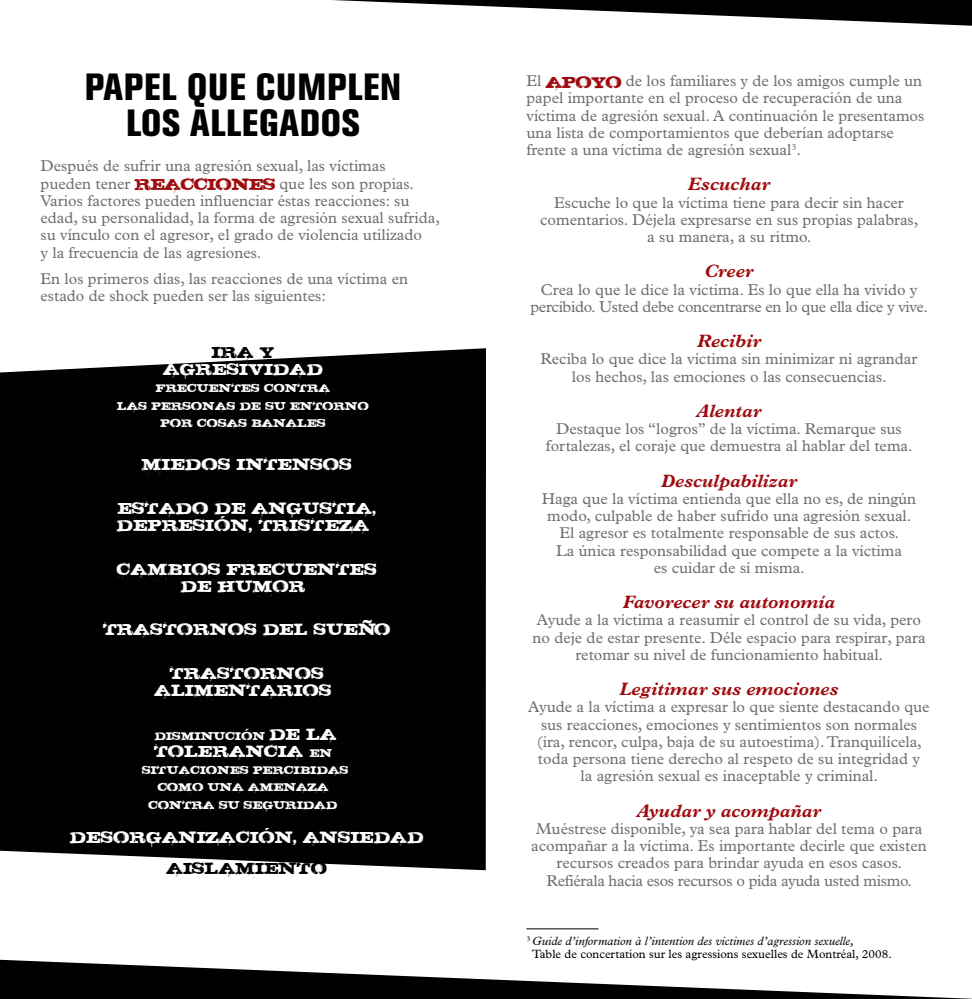
<style>
.page{position:relative;width:972px;height:999px;background:#fff}
.page>*{position:absolute;margin:0;border:0;box-sizing:border-box;transform-origin:0 0}
.t1{font:800 condensed 37.5px "Akzidenz Grotesk BE";color:#010101}
.t2{font:19.5px/17.2px "STEAK";letter-spacing:.03em;color:#fff;text-align:center}
.t3{font:19.5px "STEAK";letter-spacing:.03em;color:#010101}
.t4{font:19.5px "STEAK";color:#9e0b0f}
.t5{font:italic 700 18px "Plantin";color:#9e0b0f}
.t6{font:15.75px/17.2px "Plantin";color:#6d6f71;text-align:center}
.t7{font:15.75px/17.2px "Plantin";letter-spacing:-.02em;color:#6d6f71;text-align:center}
.t8{font:13.5px/17.2px "STEAK";letter-spacing:.03em;color:#fff;text-align:center}
.t9{font:italic 12px/13.5px "Plantin";color:#000}
.s1{font-family:"STEAK";font-size:19.5px;color:#9e0b0f}
.s2{font-family:"Akzidenz Grotesk BE";font-weight:800;font-stretch:condensed;font-size:28.5px}
.s3{font-size:19.5px}
.s4{font-size:13.5px}
.s5{font-family:"Plantin";font-size:15.75px;color:#6d6f71}
.s6{font-style:normal}
</style>
<div class="page">
<svg style="left:0;top:960px;width:972px;height:39px"></svg>
<svg style="left:332px;top:0;width:640px;height:26px"></svg>
<hr style="left:526px;top:928px;width:72px;height:1px;background:#000">
<div style="left:0;top:348px;width:486px;height:522px;background:#010101"></div>
<h1 class="t1" style="left:85px;top:65px;width:20px">PAPE</h1>
<h1 class="t1" style="left:161px;top:65px;width:46px">L QUE</h1>
<h1 class="t1" style="left:256px;top:65px;width:24px">CUMP</h1>
<h1 class="t1" style="left:347px;top:65px;width:34px">LEN</h1>
<h1 class="t1" style="left:126px;top:101px;width:175px">LOS ALLEGADOS</h1>
<p class="t6" style="left:40px;top:157px;width:401px;text-align:left">Después de sufrir una agresión sexual, las víctimas pueden tener <span class="s1">reacciones</span> que les son propias.<br>Varios factores pueden influenciar éstas reacciones: su edad, su personalidad, la forma de agresión sexual sufrida, su vínculo con el agresor, el grado de violencia utilizado<br>y la frecuencia de las agresiones.</p>
<p class="t6" style="left:40px;top:270px;width:369px;text-align:left">En los primeros días, las reacciones de una víctima en estado de shock pueden ser las siguientes:</p>
<p class="t3" style="left:212px;top:341px;width:64px">ira y</p>
<p class="t2" style="left:163px;top:361px;width:161px">agresividad</p>
<p class="t8" style="left:156px;top:380px;width:176px">frecuentes contra</p>
<p class="t8" style="left:117px;top:397px;width:253px">las personas de su entorno</p>
<p class="t8" style="left:160px;top:414px;width:157px">por cosas banales</p>
<p class="t2" style="left:142px;top:456px;width:211px">miedos intensos</p>
<p class="t2" style="left:110px;top:500px;width:267px">•estado de angustia, depresion, tristeza</p>
<p class="t2" style="left:110px;top:560px;width:268px">•cambios frecuentes de humor</p>
<p class="t2" style="left:103px;top:621px;width:289px">trastornos del suen<span class="s2">˜</span> o</p>
<p class="t2" style="left:155px;top:665px;width:170px;text-align:left;text-indent:15px">trastornos alimentarios</p>
<p class="t8" style="left:150px;top:727px;width:188px">•disminucion <span class="s3">de la</span></p>
<p class="t2" style="left:154px;top:743px;width:179px">tolerancia <span class="s4">en</span></p>
<p class="t8" style="left:142px;top:762px;width:208px">situaciones percibidas como una amenaza contra su seguridad</p>
<p class="t2" style="left:63px;top:829px;width:362px">•desorganizacion, ansiedad</p>
<p class="t3" style="left:159px;top:857px;width:169px">•aislamiento</p>
<p class="t6" style="left:526px;top:72px;width:399px;text-align:left;text-indent:99px">de los familiares y de los amigos cumple un papel importante en el proceso de recuperación de una víctima de agresión sexual. A continuación le presentamos una lista de comportamientos que deberían adoptarse frente a una víctima de agresión sexual<sup>3</sup>.</p>
<p class="t5" style="left:688px;top:174px;width:84px">Escuchar</p>
<p class="t6" style="left:540px;top:194px;width:380px">Escuche lo que la víctima tiene para decir sin hacer comentarios. Déjela expresarse en sus propias palabras, a su manera, a su ritmo.</p>
<p class="t5" style="left:704px;top:261px;width:51px">Creer</p>
<p class="t7" style="left:530px;top:281px;width:399px">Crea lo que le dice la víctima. Es lo que ella ha vivido y percibido. Usted debe concentrarse en lo que ella dice y vive.</p>
<p class="t5" style="left:697px;top:330px;width:65px">Recibir</p>
<p class="t6" style="left:541px;top:350px;width:378px">Reciba lo que dice la víctima sin minimizar ni agrandar los hechos, las emociones o las consecuencias.</p>
<p class="t5" style="left:697px;top:400px;width:66px">Alentar</p>
<p class="t6" style="left:546px;top:420px;width:368px">Destaque los “logros” de la víctima. Remarque sus fortalezas, el coraje que demuestra al hablar del tema.</p>
<p class="t5" style="left:661px;top:470px;width:138px">Desculpabilizar</p>
<p class="t6" style="left:542px;top:490px;width:376px">Haga que la víctima entienda que ella no es, de ningún modo, culpable de haber sufrido una agresión sexual.<br>El agresor es totalmente responsable de sus actos.<br>La única responsabilidad que compete a la víctima<br>es cuidar de sí misma.</p>
<p class="t5" style="left:623px;top:591px;width:214px">Favorecer su autonomía</p>
<p class="t6" style="left:532px;top:611px;width:395px">Ayude a la víctima a reasumir el control de su vida, pero no deje de estar presente. Déle espacio para respirar, para retomar su nivel de funcionamiento habitual.</p>
<p class="t5" style="left:619px;top:678px;width:221px">Legitimar sus emociones</p>
<p class="t6" style="left:528px;top:698px;width:403px">Ayude a la víctima a expresar lo que siente destacando que sus reacciones, emociones y sentimientos son normales (ira, rencor, culpa, baja de su autoestima). Tranquilícela, toda persona tiene derecho al respeto de su integridad y<br>la agresión sexual es inaceptable y criminal.</p>
<p class="t5" style="left:637px;top:800px;width:186px">Ayudar y acompañar</p>
<p class="t6" style="left:531px;top:820px;width:397px">Muéstrese disponible, ya sea para hablar del tema o para acompañar a la víctima. Es importante decirle que existen recursos creados para brindar ayuda en esos casos.<br>Refiérala hacia esos recursos o pida ayuda usted mismo.</p>
<p class="t4" style="left:526px;top:70px;width:52px"><span class="s5">El</span> apoyo</p>
<p class="t9" style="left:532px;top:934px;width:361px;text-indent:-6px"><sup>3</sup> Guide d’information à l’intention des victimes d’agression sexuelle,<br><span class="s6">Table de concertation sur les agressions sexuelles de Montréal, 2008.</span></p>
</div>
